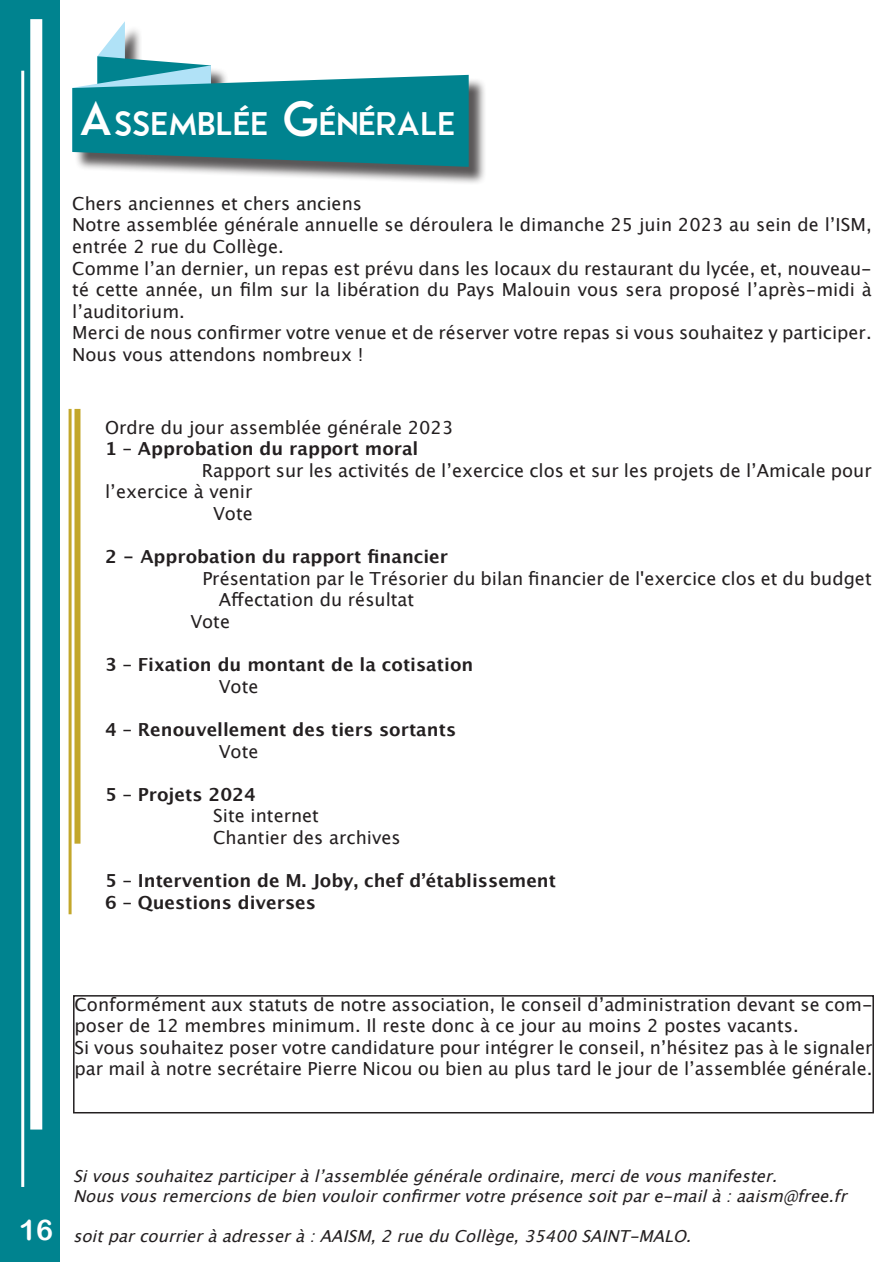
<style>
.page{position:relative;width:893px;height:1263px;background:#fff}
.page>*{position:absolute;margin:0;border:0;box-sizing:border-box;transform-origin:0 0}
.t1{font:900 32.55px "Zeronero";color:#fff}
.t2{font:28.5px "Arial Rounded MT Bold";color:#fff}
.t3{font:18px/21.6px "Lucida Grande";color:#231f20}
.t4{font:700 18px "Lucida Grande";color:#231f20}
.t5{font:italic 16.5px "Lucida Grande";color:#231f20}
.s1{font-size:46.5px}
</style>
<div class="page">
<div style="left:0;top:0;width:60px;height:1198px;background:#00838f"></div>
<div style="left:0;top:1198px;width:60px;height:64px;background:#00838f"></div>
<div style="left:30px;top:19px;width:12px;height:1110px;background:#fff"></div>
<hr style="left:21px;top:71px;width:3px;height:1116px;background:#fff">
<div style="left:75px;top:25px;width:412px;height:161px;background:#231f20;opacity:.75"></div>
<svg style="left:72px;top:21px;width:397px;height:146px"></svg>
<div style="left:73px;top:995px;width:801px;height:118px;border:2px solid #231f20"></div>
<hr style="left:69px;top:409px;width:3px;height:505px;background:#c3a72b">
<div style="left:74px;top:409px;width:6px;height:435px;background:#c3a72b"></div>
<p class="t1" style="left:77px;top:104px;width:379px"><span class="s1">A</span>SSEMBLÉE <span class="s1">G</span>ÉNÉRALE</p>
<p class="t3" style="left:72px;top:193px;width:291px">Chers anciennes et chers anciens</p>
<p class="t3" style="left:72px;top:214px;width:801px">Notre assemblée générale annuelle se déroulera le dimanche 25 juin 2023 au sein de l’ISM, entrée 2 rue du Collège.</p>
<p class="t3" style="left:72px;top:257px;width:801px;text-align:justify">Comme l’an dernier, un repas est prévu dans les locaux du restaurant du lycée, et, nouveau&shy;té cette année, un film sur la libération du Pays Malouin vous sera proposé l’après-midi à l’auditorium.</p>
<p class="t3" style="left:72px;top:322px;width:801px">Merci de nous confirmer votre venue et de réserver votre repas si vous souhaitez y participer.</p>
<p class="t3" style="left:72px;top:344px;width:293px">Nous vous attendons nombreux !</p>
<p class="t3" style="left:105px;top:416px;width:350px">Ordre du jour assemblée générale 2023</p>
<p class="t4" style="left:105px;top:434px;width:315px">1 – Approbation du rapport moral</p>
<p class="t3" style="left:105px;top:460px;width:768px;text-indent:97px">Rapport sur les activités de l’exercice clos et sur les projets de l’Amicale pour l’exercice à venir</p>
<p class="t3" style="left:213px;top:503px;width:41px">Vote</p>
<p class="t4" style="left:105px;top:542px;width:344px">2 - Approbation du rapport financier</p>
<p class="t3" style="left:202px;top:568px;width:671px">Présentation par le Trésorier du bilan financier de l'exercice clos et du budget</p>
<p class="t3" style="left:219px;top:589px;width:197px">Affectation du résultat</p>
<p class="t3" style="left:190px;top:611px;width:41px">Vote</p>
<p class="t4" style="left:105px;top:650px;width:370px">3 – Fixation du montant de la cotisation</p>
<p class="t3" style="left:219px;top:676px;width:41px">Vote</p>
<p class="t4" style="left:105px;top:715px;width:353px">4 – Renouvellement des tiers sortants</p>
<p class="t3" style="left:219px;top:740px;width:41px">Vote</p>
<p class="t4" style="left:105px;top:780px;width:152px">5 – Projets 2024</p>
<p class="t3" style="left:213px;top:805px;width:107px">Site internet</p>
<p class="t3" style="left:213px;top:827px;width:189px">Chantier des archives</p>
<p class="t4" style="left:105px;top:866px;width:452px">5 – Intervention de M. Joby, chef d’établissement</p>
<p class="t4" style="left:105px;top:888px;width:212px">6 – Questions diverses</p>
<p class="t3" style="left:75px;top:994px;width:799px">Conformément aux statuts de notre association, le conseil d’administration devant se com&shy;poser de 12 membres minimum. Il reste donc à ce jour au moins 2 postes vacants.</p>
<p class="t3" style="left:75px;top:1037px;width:799px">Si vous souhaitez poser votre candidature pour intégrer le conseil, n’hésitez pas à le signaler par mail à notre secrétaire Pierre Nicou ou bien au plus tard le jour de l’assemblée générale.</p>
<p class="t2" style="left:19px;top:1212px;width:35px">16</p>
<p class="t5" style="left:73px;top:1167px;width:713px">Sivoussouhaitezparticiperàl’assembléegénéraleordinaire,mercidevousmanifester.</p>
<p class="t5" style="left:73px;top:1187px;width:782px">Nousvousremercionsdebienvouloirconfirmervotreprésencesoitpare-mailà:aaism@free.fr</p>
<p class="t5" style="left:73px;top:1226px;width:627px">soitparcourrieràadresserà:AAISM,2rueduCollège,35400SAINT-MALO.</p>
</div>
